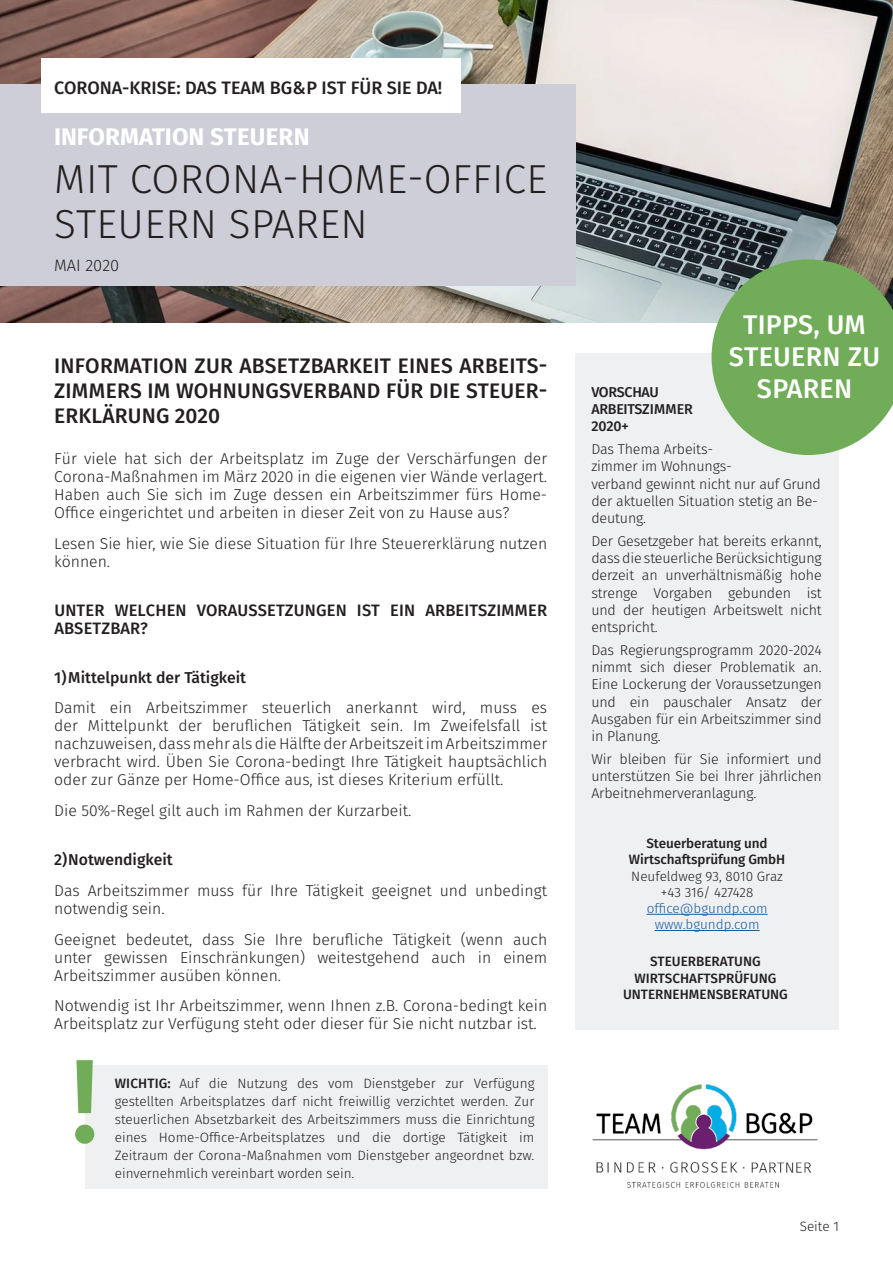
<style>
.page{position:relative;width:893px;height:1263px;background:#fff}
.page>*{position:absolute;margin:0;border:0;box-sizing:border-box;transform-origin:0 0}
.Body{font:500 118.5px "Fira Sans";color:#71ac58}
.t1{font:300 40.5px/45px "Fira Sans";letter-spacing:.01em;color:#231f20}
.t2{font:500 27px/32.4px "Fira Sans";letter-spacing:.01em;color:#fff;text-align:center}
.t3{font:700 24px "Fira Sans";color:#fff}
.t4{font:500 21px/25.2px "Fira Sans";letter-spacing:.01em;color:#231f20;text-align:justify}
.t5{font:500 18px "Fira Sans";color:#231f20}
.Body-2{font:500 16.5px/18px "Fira Sans";letter-spacing:.01em;color:#231f20}
.t6{font:300 16.5px "Fira Sans";color:#231f20}
.Body-3{font:300 15.75px/18px "Fira Sans";color:#231f20;text-align:justify}
.Body-4{font:500 15.75px "Fira Sans";color:#231f20}
.Intro{font:300 14.25px/17.1px "Fira Sans";letter-spacing:-.01em;color:#231f20;text-align:justify}
.Intro-2{font:500 14.25px/17.1px "Fira Sans";letter-spacing:-.02em;color:#231f20}
.Body-5{font:300 13.5px/18px "Fira Sans";color:#231f20;text-align:justify}
.t7{font:500 13.5px/16.2px "Fira Sans";color:#231f20;text-align:center}
.t8{font:300 13.5px "Fira Sans";color:#175d9e}
.s1{font-weight:500}
</style>
<div class="page">
<img style="left:0;top:0;width:893px;height:323px">
<div style="left:85px;top:1065px;width:462px;height:124px;background:#eef0f2"></div>
<img style="left:592px;top:1084px;width:226px;height:104px">
<div style="left:575px;top:353px;width:264px;height:676px;background:#eef0f2"></div>
<div style="left:0;top:84px;width:575px;height:202px;background:#cdced7"></div>
<img style="left:41px;top:58px;width:420px;height:54px">
<hr style="left:647px;top:914px;width:121px;height:1px;background:#175d9e">
<hr style="left:655px;top:930px;width:104px;height:1px;background:#175d9e">
<svg style="left:712px;top:259px;width:181px;height:196px;background:#7dad69"></svg>
<p class="t5" style="left:54px;top:73px;width:389px">CORONA-KRISE: DAS TEAM BG&amp;P IST FÜR SIE DA!</p>
<p class="t3" style="left:54px;top:116px;width:257px">INFORMATION STEUERN</p>
<p class="t1" style="left:54px;top:156px;width:495px">MIT CORONA-HOME-OFFICE<br>STEUERN SPAREN</p>
<p class="t6" style="left:54px;top:254px;width:67px">MAI 2020</p>
<h1 class="t4" style="left:54px;top:352px;width:495px">INFORMATION ZUR ABSETZBARKEIT EINES ARBEITS-ZIMMERS IM WOHNUNGSVERBAND FÜR DIE STEUER-ERKLÄRUNG 2020</h1>
<p class="Body-3" style="left:54px;top:450px;width:494px">Für viele hat sich der Arbeitsplatz im Zuge der Verschärfungen der Corona-Maßnahmen im März 2020 in die eigenen vier Wände verlagert.<br>Haben auch Sie sich im Zuge dessen ein Arbeitszimmer fürs Home-Office eingerichtet und arbeiten in dieser Zeit von zu Hause aus?</p>
<p class="Body-3" style="left:54px;top:535px;width:494px">Lesen Sie hier, wie Sie diese Situation für Ihre Steuererklärung nutzen können.</p>
<p class="Body-2" style="left:54px;top:600px;width:494px">UNTER WELCHEN VORAUSSETZUNGEN IST EIN ARBEITSZIMMER<br>ABSETZBAR?</p>
<p class="Body-4" style="left:54px;top:664px;width:193px">1)Mittelpunkt der Tätigkeit</p>
<p class="Body-3" style="left:54px;top:699px;width:494px">Damit ein Arbeitszimmer steuerlich anerkannt wird, muss es der Mittelpunkt der beruflichen Tätigkeit sein. Im Zweifelsfall ist nachzuweisen, dass mehr als die Hälfte der Arbeitszeit im Arbeitszimmer verbracht wird. Üben Sie Corona-bedingt Ihre Tätigkeit hauptsächlich oder zur Gänze per Home-Office aus, ist dieses Kriterium erfüllt.</p>
<p class="Body-3" style="left:54px;top:802px;width:358px">Die 50%-Regel gilt auch im Rahmen der Kurzarbeit.</p>
<p class="Body-4" style="left:54px;top:847px;width:120px">2)Notwendigkeit</p>
<p class="Body-3" style="left:54px;top:881px;width:494px">Das Arbeitszimmer muss für Ihre Tätigkeit geeignet und unbedingt notwendig sein.</p>
<p class="Body-3" style="left:54px;top:930px;width:494px">Geeignet bedeutet, dass Sie Ihre berufliche Tätigkeit (wenn auch unter gewissen Einschränkungen) weitestgehend auch in einem Arbeitszimmer ausüben können.</p>
<p class="Body-3" style="left:54px;top:997px;width:494px">Notwendig ist Ihr Arbeitszimmer, wenn Ihnen z.B. Corona-bedingt kein<br>Arbeitsplatz zur Verfügung steht oder dieser für Sie nicht nutzbar ist.</p>
<p class="Body" style="left:71px;top:1005px;width:30px">!</p>
<p class="Body-5" style="left:115px;top:1074px;width:421px"><span class="s1">WICHTIG:</span> Auf die Nutzung des vom Dienstgeber zur Verfügung gestellten Arbeitsplatzes darf nicht freiwillig verzichtet werden. Zur steuerlichen Absetzbarkeit des Arbeitszimmers muss die Einrichtung eines Home-Office-Arbeitsplatzes und die dortige Tätigkeit im Zeitraum der Corona-Maßnahmen vom Dienstgeber angeordnet bzw. einvernehmlich vereinbart worden sein.</p>
<p class="t2" style="left:729px;top:307px;width:153px">TIPPS, UM<br>STEUERN ZU<br>SPAREN</p>
<p class="Intro-2" style="left:591px;top:382px;width:103px">VORSCHAU<br>ARBEITSZIMMER<br>2020+</p>
<p class="Intro" style="left:591px;top:441px;width:231px;text-align:left">Das Thema Arbeits-<br>zimmer im Wohnungs-<br>verband gewinnt nicht nur auf Grund der aktuellen Situation stetig an Be&shy;deutung.</p>
<p class="Intro" style="left:591px;top:533px;width:232px">Der Gesetzgeber hat bereits erkannt, dass die steuerliche Berücksichtigung derzeit an unverhältnismäßig hohe strenge Vorgaben gebunden ist und der heutigen Arbeitswelt nicht entspricht.</p>
<p class="Intro" style="left:591px;top:642px;width:232px">Das Regierungsprogramm 2020-2024 nimmt sich dieser Problematik an.<br>Eine Lockerung der Voraussetzungen und ein pauschaler Ansatz der Ausgaben für ein Arbeitszimmer sind in Planung.</p>
<p class="Intro" style="left:591px;top:751px;width:232px">Wir bleiben für Sie informiert und unterstützen Sie bei Ihrer jährlichen Arbeitnehmerveranlagung.</p>
<p class="t7" style="left:629px;top:835px;width:158px">Steuerberatung und<br>Wirtschaftsprüfung GmbH</p>
<p class="Body-5" style="left:631px;top:867px;width:153px">Neufeldweg 93, 8010 Graz</p>
<p class="Body-5" style="left:661px;top:883px;width:94px">+43 316/ 427428</p>
<p class="t8" style="left:647px;top:899px;width:122px">office@bgundp.com</p>
<p class="t8" style="left:655px;top:915px;width:106px">www.bgundp.com</p>
<p class="t7" style="left:650px;top:953px;width:112px">STEUERBERATUNG</p>
<p class="t7" style="left:634px;top:969px;width:143px">WIRTSCHAFTSPRÜFUNG</p>
<p class="t7" style="left:623px;top:985px;width:166px">UNTERNEHMENSBERATUNG</p>
<p class="Body-5" style="left:800px;top:1217px;width:41px">Seite 1</p>
</div>
